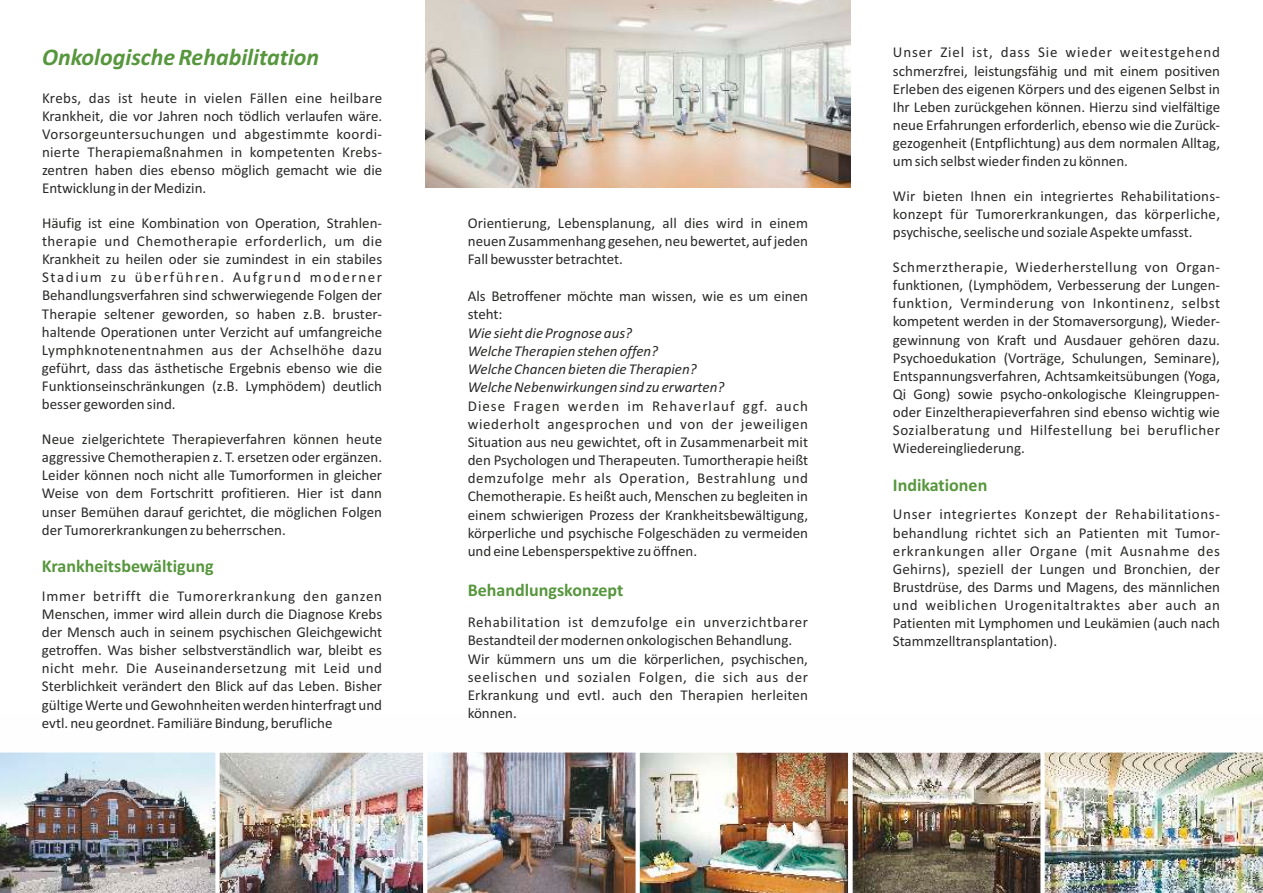
<style>
.page{position:relative;width:1263px;height:893px;background:#fff}
.page>*{position:absolute;margin:0;border:0;box-sizing:border-box;transform-origin:0 0}
.t1{font:italic 700 24px "Calibri";color:#56963c}
.t2{font:700 18px "Calibri";color:#56963c}
.t3{font:15px/18.1px "Calibri";color:#2a2a29;text-align:justify}
.t4{font:italic 15px/18.3px "Calibri";color:#2a2a29}
</style>
<div class="page">
<img style="left:1045px;top:752px;width:218px;height:141px">
<img style="left:427px;top:752px;width:208px;height:141px">
<img style="left:0;top:752px;width:215px;height:141px">
<img style="left:425px;top:0;width:425px;height:187px">
<img style="left:635px;top:752px;width:410px;height:141px">
<img style="left:215px;top:752px;width:209px;height:141px">
<h1 class="t1" style="left:42px;top:47px;width:279px">Onkologische Rehabilitation</h1>
<p class="t3" style="left:42px;top:90px;width:342px">Krebs, das ist heute in vielen Fällen eine heilbare Krankheit, die vor Jahren noch tödlich verlaufen wäre.<br>Vorsorgeuntersuchungen und abgestimmte koordi&shy;nierte Therapiemaßnahmen in kompetenten Krebs&shy;zentren haben dies ebenso möglich gemacht wie die Entwicklung in der Medizin.</p>
<p class="t3" style="left:42px;top:215px;width:342px">Häufig ist eine Kombination von Operation, Strahlen&shy;therapie und Chemotherapie erforderlich, um die Krankheit zu heilen oder sie zumindest in ein stabiles Stadium zu überführen. Aufgrund moderner Behandlungsverfahren sind schwerwiegende Folgen der Therapie seltener geworden, so haben z.B. bruster&shy;haltende Operationen unter Verzicht auf umfangreiche Lymphknotenentnahmen aus der Achselhöhe dazu geführt, dass das ästhetische Ergebnis ebenso wie die Funktionseinschränkungen (z.B. Lymphödem) deutlich besser geworden sind.</p>
<p class="t3" style="left:42px;top:431px;width:342px">Neue zielgerichtete Therapieverfahren können heute aggressive Chemotherapien z. T. ersetzen oder ergänzen.<br>Leider können noch nicht alle Tumorformen in gleicher Weise von dem Fortschritt profitieren. Hier ist dann unser Bemühen darauf gerichtet, die möglichen Folgen der Tumorerkrankungen zu beherrschen.</p>
<p class="t2" style="left:42px;top:559px;width:173px">Krankheitsbewältigung</p>
<p class="t3" style="left:42px;top:588px;width:342px">Immer betrifft die Tumorerkrankung den ganzen Menschen, immer wird allein durch die Diagnose Krebs der Mensch auch in seinem psychischen Gleichgewicht getroffen. Was bisher selbstverständlich war, bleibt es nicht mehr. Die Auseinandersetzung mit Leid und Sterblichkeit verändert den Blick auf das Leben. Bisher gültige Werte und Gewohnheiten werden hinterfragt und evtl. neu geordnet. Familiäre Bindung, berufliche</p>
<p class="t3" style="left:468px;top:215px;width:342px">Orientierung, Lebensplanung, all dies wird in einem neuen Zusammenhang gesehen, neu bewertet, auf jeden Fall bewusster betrachtet.</p>
<p class="t3" style="left:468px;top:288px;width:342px">Als Betroffener möchte man wissen, wie es um einen steht:</p>
<p class="t4" style="left:468px;top:325px;width:258px">Wie sieht die Prognose aus?<br>Welche Therapien stehen offen?<br>Welche Chancen bieten die Therapien?<br>Welche Nebenwirkungen sind zu erwarten?</p>
<p class="t3" style="left:468px;top:398px;width:342px">Diese Fragen werden im Rehaverlauf ggf. auch wiederholt angesprochen und von der jeweiligen Situation aus neu gewichtet, oft in Zusammenarbeit mit den Psychologen und Therapeuten. Tumortherapie heißt demzufolge mehr als Operation, Bestrahlung und Chemotherapie. Es heißt auch, Menschen zu begleiten in einem schwierigen Prozess der Krankheitsbewältigung, körperliche und psychische Folgeschäden zu vermeiden und eine Lebensperspektive zu öffnen.</p>
<p class="t2" style="left:468px;top:583px;width:157px">Behandlungskonzept</p>
<p class="t3" style="left:468px;top:614px;width:342px;text-align:left">Rehabilitation ist demzufolge ein unverzichtbarer Bestandteil der modernen onkologischen Behandlung.<br>Wir kümmern uns um die körperlichen, psychischen, seelischen und sozialen Folgen, die sich aus der Erkrankung und evtl. auch den Therapien herleiten können.</p>
<p class="t3" style="left:893px;top:45px;width:329px">Unser Ziel ist, dass Sie wieder weitestgehend schmerzfrei, leistungsfähig und mit einem positiven Erleben des eigenen Körpers und des eigenen Selbst in Ihr Leben zurückgehen können. Hierzu sind vielfältige neue Erfahrungen erforderlich, ebenso wie die Zurück&shy;gezogenheit (Entpflichtung) aus dem normalen Alltag, um sich selbst wieder finden zu können.</p>
<p class="t3" style="left:893px;top:188px;width:329px">Wir bieten Ihnen ein integriertes Rehabilitations&shy;konzept für Tumorerkrankungen, das körperliche, psychische, seelische und soziale Aspekte umfasst.</p>
<p class="t3" style="left:893px;top:259px;width:329px">Schmerztherapie, Wiederherstellung von Organ&shy;funktionen, (Lymphödem, Verbesserung der Lungen&shy;funktion, Verminderung von Inkontinenz, selbst kompetent werden in der Stomaversorgung), Wieder&shy;gewinnung von Kraft und Ausdauer gehören dazu.<br>Psychoedukation (Vorträge, Schulungen, Seminare), Entspannungsverfahren, Achtsamkeitsübungen (Yoga, Qi Gong) sowie psycho-onkologische Kleingruppen&shy;oder Einzeltherapieverfahren sind ebenso wichtig wie Sozialberatung und Hilfestellung bei beruflicher Wiedereingliederung.</p>
<p class="t2" style="left:893px;top:477px;width:96px">Indikationen</p>
<p class="t3" style="left:893px;top:507px;width:329px">Unser integriertes Konzept der Rehabilitations&shy;behandlung richtet sich an Patienten mit Tumor&shy;erkrankungen aller Organe (mit Ausnahme des Gehirns), speziell der Lungen und Bronchien, der Brustdrüse, des Darms und Magens, des männlichen und weiblichen Urogenitaltraktes aber auch an Patienten mit Lymphomen und Leukämien (auch nach Stammzelltransplantation).</p>
</div>
